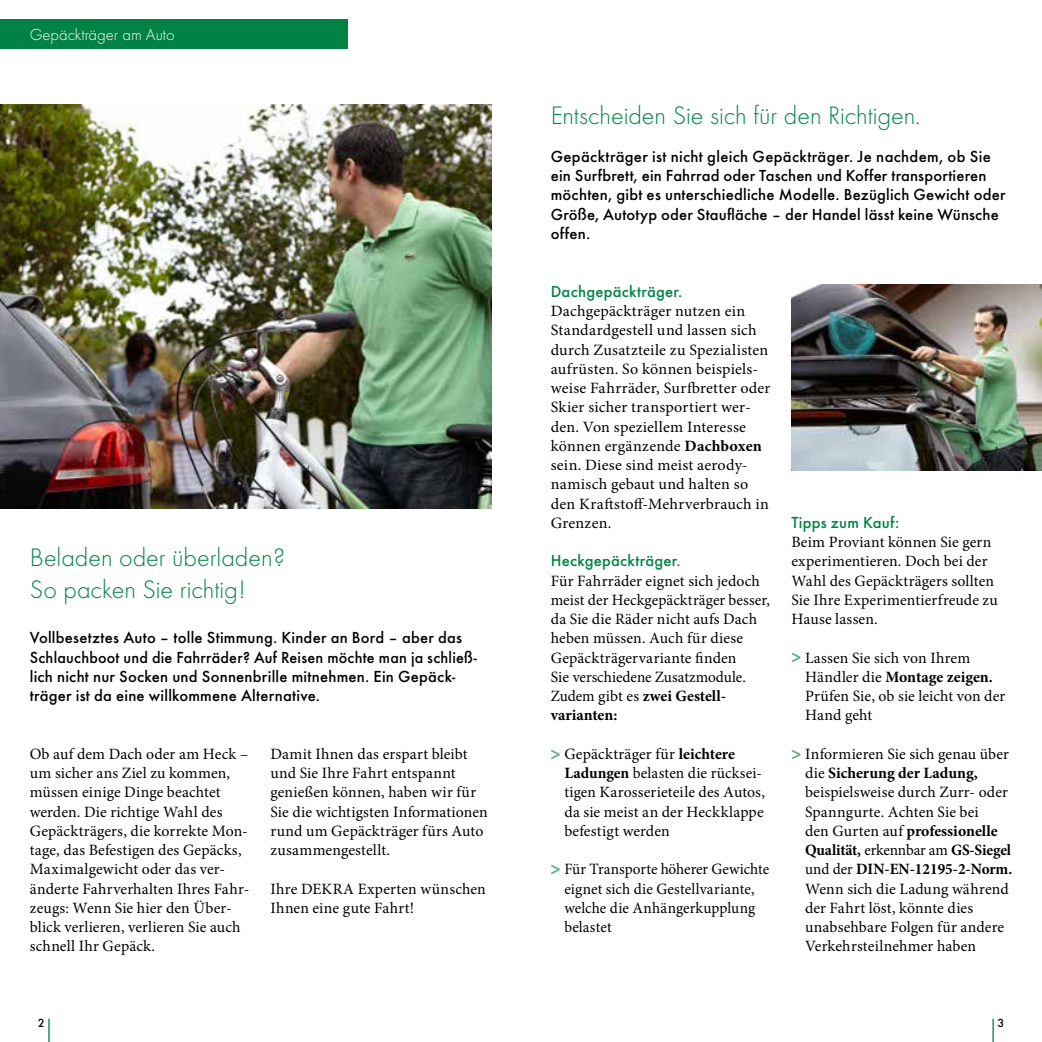
<style>
.page{position:relative;width:1042px;height:1042px;background:#fff}
.page>*{position:absolute;margin:0;border:0;box-sizing:border-box;transform-origin:0 0}
.t1{font:300 26.25px/31.5px "Futura T";color:#008244}
.t2{font:500 16.62px/19.2px "Futura T";letter-spacing:.015em;color:#000}
.t3{font:500 16.62px "Futura T";letter-spacing:.015em;color:#008244}
.t4{font:300 16.62px "Futura T";color:#fff}
.t5{font:15.75px/19.2px "Minion Pro";letter-spacing:.01em;color:#000}
.t6{font:15.75px/19.2px "Minion Pro";letter-spacing:.01em;color:#000;scale:.96 1}
.t7{font:500 12.25px "Futura T";color:#000}
.s1{font-weight:700}
.s2{font-family:"Futura T";font-weight:500;font-size:19.25px;color:#65ad85}
</style>
<div class="page">
<hr style="left:992px;top:1018px;width:2px;height:24px;background:#008244">
<hr style="left:48px;top:1018px;width:2px;height:24px;background:#008244">
<div style="left:0;top:19px;width:347px;height:30px;background:#008244"></div>
<img style="left:791px;top:285px;width:251px;height:185px">
<img style="left:0;top:104px;width:491px;height:404px">
<p class="t4" style="left:30px;top:26px;width:146px">Gepäckträger am Auto</p>
<h1 class="t1" style="left:30px;top:542px;width:257px">Beladen oder überladen?<br>So packen Sie richtig!</h1>
<p class="t2" style="left:30px;top:628px;width:449px">Vollbesetztes Auto – tolle Stimmung. Kinder an Bord – aber das Schlauchboot und die Fahrräder? Auf Reisen möchte man ja schließ&shy;lich nicht nur Socken und Sonnenbrille mitnehmen. Ein Gepäck&shy;träger ist da eine willkommene Alternative.</p>
<p class="t5" style="left:30px;top:744px;width:221px">Ob auf dem Dach oder am Heck – um sicher ans Ziel zu kommen, müssen einige Dinge beachtet werden. Die richtige Wahl des<br>Gepäckträgers, die korrekte Mon&shy;tage, das Befestigen des Gepäcks,<br>Maximalgewicht oder das ver&shy;änderte Fahrverhalten Ihres Fahr&shy;zeugs: Wenn Sie hier den Über&shy;blick verlieren, verlieren Sie auch schnell Ihr Gepäck.</p>
<p class="t5" style="left:270px;top:744px;width:219px">Damit Ihnen das erspart bleibt und Sie Ihre Fahrt entspannt genießen können, haben wir für<br>Sie die wichtigsten Informationen rund um Gepäckträger fürs Auto zusammengestellt.</p>
<p class="t5" style="left:270px;top:879px;width:217px">Ihre DEKRA Experten wünschen<br>Ihnen eine gute Fahrt!</p>
<h1 class="t1" style="left:551px;top:100px;width:371px">Entscheiden Sie sich für den Richtigen.</h1>
<p class="t2" style="left:551px;top:147px;width:456px">Gepäckträger ist nicht gleich Gepäckträger. Je nachdem, ob Sie ein Surfbrett, ein Fahrrad oder Taschen und Koffer transportieren möchten, gibt es unterschiedliche Modelle. Bezüglich Gewicht oder Größe, Autotyp oder Staufläche – der Handel lässt keine Wünsche offen.</p>
<p class="t3" style="left:551px;top:281px;width:133px">Dachgepäckträger.</p>
<p class="t5" style="left:551px;top:301px;width:221px">Dachgepäckträger nutzen ein<br>Standardgestell und lassen sich durch Zusatzteile zu Spezialisten aufrüsten. So können beispiels&shy;weise Fahrräder, Surfbretter oder<br>Skier sicher transportiert wer&shy;den. Von speziellem Interesse können ergänzende <span class="s1">Dachboxen </span>sein. Diese sind meist aerody&shy;namisch gebaut und halten so den Kraftstoff-Mehrverbrauch in<br>Grenzen.</p>
<p class="t3" style="left:551px;top:551px;width:131px">Heckgepäckträger.</p>
<p class="t5" style="left:551px;top:571px;width:221px">Für Fahrräder eignet sich jedoch meist der Heckgepäckträger besser, da Sie die Räder nicht aufs Dach heben müssen. Auch für diese<br>Gepäckträgervariante finden<br>Sie verschiedene Zusatzmodule.<br>Zudem gibt es <span class="s1">zwei Gestell&shy;varianten:</span></p>
<p class="t5" style="left:564px;top:744px;width:202px;text-indent:-14px"><span class="s2">&gt;</span> Gepäckträger für <span class="s1">leichtere<br>Ladungen</span> belasten die rücksei&shy;tigen Karosserieteile des Autos, da sie meist an der Heckklappe befestigt werden</p>
<p class="t6" style="left:564px;top:860px;width:215px;text-indent:-14px"><span class="s2">&gt;</span> Für Transporte höherer Gewichte eignet sich die Gestellvariante, welche die Anhängerkupplung belastet</p>
<p class="t3" style="left:791px;top:512px;width:109px">Tipps zum Kauf:</p>
<p class="t5" style="left:791px;top:532px;width:208px">Beim Proviant können Sie gern experimentieren. Doch bei der<br>Wahl des Gepäckträgers sollten<br>Sie Ihre Experimentierfreude zu<br>Hause lassen.</p>
<p class="t5" style="left:805px;top:648px;width:202px;text-indent:-14px"><span class="s2">&gt;</span> Lassen Sie sich von Ihrem<br>Händler die <span class="s1">Montage zeigen.<br></span>Prüfen Sie, ob sie leicht von der<br>Hand geht</p>
<p class="t5" style="left:805px;top:744px;width:209px;text-indent:-14px"><span class="s2">&gt;</span> Informieren Sie sich genau über die <span class="s1">Sicherung der Ladung, </span>beispielsweise durch Zurr- oder<br>Spanngurte. Achten Sie bei<br>den Gurten auf <span class="s1">professionelle<br>Qualität,</span> erkennbar am <span class="s1">GS-Siegel </span>und der <span class="s1">DIN-EN-12195-2-Norm.<br></span>Wenn sich die Ladung während der Fahrt löst, könnte dies unabsehbare Folgen für andere<br>Verkehrsteilnehmer haben</p>
<p class="t7" style="left:38px;top:1016px;width:8px">2</p>
<p class="t7" style="left:997px;top:1016px;width:8px">3</p>
</div>
